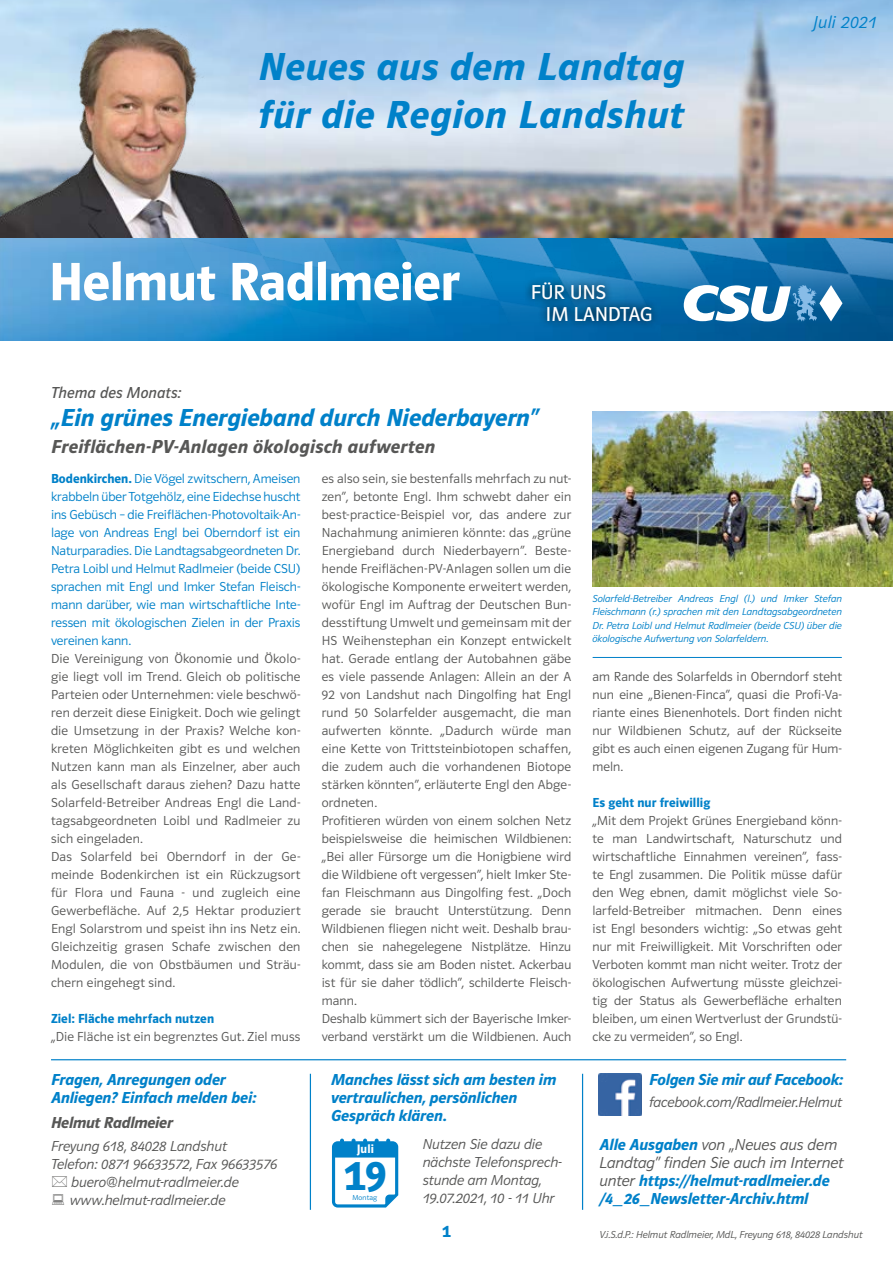
<style>
.page{position:relative;width:893px;height:1263px;background:#fff}
.page>*{position:absolute;margin:0;border:0;box-sizing:border-box;transform-origin:0 0}
.t1{font:600 55.8px "Polo 22";letter-spacing:-.01em;color:#fff}
.t2{font:600 45.15px "Polo 22";color:#0081c9}
.t3{font:italic 600 40.5px/48px "Polo 22";letter-spacing:.025em;color:#0081c9}
.t4{font:italic 600 25.5px "Polo 22";color:#0081c9}
.t5{font:20.85px/22px "Polo 22 Buch";color:#fff}
.t6{font:italic 600 19.5px "Polo 22";letter-spacing:.015em;color:#575756}
.t7{font:18px "Polo 22 Leicht Kursiv";letter-spacing:.02em;color:#0081c9}
.t8{font:600 18px "Polo 22";color:#0081c9}
.t9{font:italic 600 16.5px/18px "Polo 22";color:#0081c9}
.t10{font:16.5px/18px "Polo 22 Leicht Kursiv";letter-spacing:-.005em;color:#575756}
.t11{font:16.5px "Polo 22 Buch Kursiv";letter-spacing:.005em;color:#575756}
.t12{font:italic 600 16.5px "Polo 22";letter-spacing:-.01em;color:#575756}
.t13{font:15px/18px "Polo 22 Leicht Kursiv";letter-spacing:-.005em;color:#575756}
.t14{font:13.5px/18px "Polo 22 Leicht";letter-spacing:.015em;color:#575756}
.t15{font:13.5px/18px "Polo 22 Leicht";letter-spacing:-.005em;color:#0081c9;text-align:justify}
.t16{font:600 13.5px "Polo 22";letter-spacing:.01em;color:#0081c9}
.t17{font:600 12.6px "Polo 22";color:#fff}
.t18{font:10.5px/13.5px "Polo 22 Leicht Kursiv";color:#0081c9;text-align:justify}
.t19{font:10.5px "Polo 22 Leicht Kursiv";color:#575756}
.t20{font:7.5px "Polo 22 Leicht";letter-spacing:.02em;color:#0081c9}
.s1{font-family:"Polo 22";font-weight:600}
.s2{font-family:"Polo 22";font-weight:600;font-style:italic;color:#0081c9}
.s3{font-family:"Polo 22 Leicht Kursiv";font-weight:400;font-style:normal;color:#575756}
</style>
<div class="page">
<img style="left:592px;top:411px;width:301px;height:176px">
<img style="left:599px;top:1073px;width:42px;height:42px">
<hr style="left:310px;top:1074px;width:1px;height:136px;background:#0081c9">
<hr style="left:582px;top:1074px;width:1px;height:136px;background:#0081c9">
<hr style="left:51px;top:1059px;width:795px;height:1px;background:#0081c9">
<svg style="left:332px;top:1138px;width:66px;height:69px"></svg>
<div style="left:335px;top:1143px;width:61px;height:14px;background:#0081c9"></div>
<hr style="left:593px;top:657px;width:248px;height:1px;background:#0081c9">
<img style="left:0;top:0;width:893px;height:238px">
<img style="left:0;top:18px;width:266px;height:220px">
<img style="left:0;top:238px;width:893px;height:102px">
<svg style="left:684px;top:285px;width:158px;height:36px"></svg>
<div style="left:523px;top:275px;width:136px;height:54px;background:#000;opacity:.75"></div>
<h3 class="t3" style="left:259px;top:43px;width:427px">Neues aus dem Landtag für die Region Landshut</h3>
<h1 class="t1" style="left:49px;top:251px;width:413px">Helmut Radlmeier</h1>
<h3 class="t5" style="left:545px;top:281px;width:109px;text-indent:-15px">FÜR UNS<br>IM LANDTAG</h3>
<p class="t11" style="left:51px;top:383px;width:132px">Thema des Monats:</p>
<h3 class="t4" style="left:51px;top:404px;width:488px">„Ein grünes Energieband durch Niederbayern“</h3>
<h3 class="t6" style="left:51px;top:436px;width:386px">Freiflächen-PV-Anlagen ökologisch aufwerten</h3>
<h3 class="t7" style="left:813px;top:13px;width:65px">Juli 2021</h3>
<p class="t15" style="left:51px;top:470px;width:251px"><span class="s1">Bodenkirchen.</span> Die Vögel zwitschern, Ameisen krabbeln über Totgehölz, eine Eidechse huscht ins Gebüsch – die Freiflächen-Photovoltaik-An&shy;lage von Andreas Engl bei Oberndorf ist ein Naturparadies. Die Landtagsabgeordneten Dr.<br>Petra Loibl und Helmut Radlmeier (beide CSU) sprachen mit Engl und Imker Stefan Fleisch&shy;mann darüber, wie man wirtschaftliche Inte&shy;ressen mit ökologischen Zielen in der Praxis vereinen kann.</p>
<p class="t14" style="left:51px;top:650px;width:251px">Die Vereinigung von Ökonomie und Ökolo&shy;gie liegt voll im Trend. Gleich ob politische Parteien oder Unternehmen: viele beschwö&shy;ren derzeit diese Einigkeit. Doch wie gelingt die Umsetzung in der Praxis? Welche kon&shy;kreten Möglichkeiten gibt es und welchen Nutzen kann man als Einzelner, aber auch als Gesellschaft daraus ziehen? Dazu hatte Solarfeld-Betreiber Andreas Engl die Land&shy;tagsabgeordneten Loibl und Radlmeier zu sich eingeladen.<br>Das Solarfeld bei Oberndorf in der Ge&shy;meinde Bodenkirchen ist ein Rückzugsort für Flora und Fauna - und zugleich eine Gewerbefläche. Auf 2,5 Hektar produziert Engl Solarstrom und speist ihn ins Netz ein.<br>Gleichzeitig grasen Schafe zwischen den Modulen, die von Obstbäumen und Sträu&shy;chern eingehegt sind.</p>
<p class="t16" style="left:51px;top:1011px;width:165px">Ziel: Fläche mehrfach nutzen</p>
<p class="t14" style="left:51px;top:1028px;width:251px">„Die Fläche ist ein begrenztes Gut. Ziel muss</p>
<p class="t9" style="left:51px;top:1070px;width:207px">Fragen, Anregungen oder<br>Anliegen? Einfach melden bei:</p>
<p class="t12" style="left:51px;top:1114px;width:123px">Helmut Radlmeier</p>
<p class="t13" style="left:51px;top:1137px;width:178px">Freyung 618, 84028 Landshut</p>
<p class="t13" style="left:51px;top:1155px;width:228px">Telefon: 0871 96633572, Fax 96633576</p>
<p class="t13" style="left:71px;top:1173px;width:169px">buero@helmut-radlmeier.de</p>
<p class="t13" style="left:70px;top:1191px;width:157px">www.helmut-radlmeier.de</p>
<p class="t14" style="left:322px;top:470px;width:251px">es also sein, sie bestenfalls mehrfach zu nut&shy;zen“, betonte Engl. Ihm schwebt daher ein best-practice-Beispiel vor, das andere zur Nachahmung animieren könnte: das „grüne Energieband durch Niederbayern“. Beste&shy;hende Freiflächen-PV-Anlagen sollen um die ökologische Komponente erweitert werden, wofür Engl im Auftrag der Deutschen Bun&shy;desstiftung Umwelt und gemeinsam mit der HS Weihenstephan ein Konzept entwickelt hat. Gerade entlang der Autobahnen gäbe es viele passende Anlagen: Allein an der A 92 von Landshut nach Dingolfing hat Engl rund 50 Solarfelder ausgemacht, die man aufwerten könnte. „Dadurch würde man eine Kette von Trittsteinbiotopen schaffen, die zudem auch die vorhandenen Biotope stärken könnten“, erläuterte Engl den Abge&shy;ordneten.<br>Profitieren würden von einem solchen Netz beispielsweise die heimischen Wildbienen: „Bei aller Fürsorge um die Honigbiene wird die Wildbiene oft vergessen“, hielt Imker Ste&shy;fan Fleischmann aus Dingolfing fest. „Doch gerade sie braucht Unterstützung. Denn Wildbienen fliegen nicht weit. Deshalb brau&shy;chen sie nahegelegene Nistplätze. Hinzu kommt, dass sie am Boden nistet. Ackerbau ist für sie daher tödlich“, schilderte Fleisch&shy;mann.<br>Deshalb kümmert sich der Bayerische Imker&shy;verband verstärkt um die Wildbienen. Auch</p>
<p class="t18" style="left:592px;top:592px;width:251px">Solarfeld-Betreiber Andreas Engl (l.) und Imker Stefan Fleischmann (r.) sprachen mit den Landtagsabgeordneten Dr. Petra Loibl und Helmut Radlmeier (beide CSU) über die ökologische Aufwertung von Solarfeldern.</p>
<p class="t14" style="left:592px;top:667px;width:251px;text-align:justify">am Rande des Solarfelds in Oberndorf steht nun eine „Bienen-Finca“, quasi die Profi-Va&shy;riante eines Bienenhotels. Dort finden nicht nur Wildbienen Schutz, auf der Rückseite gibt es auch einen eigenen Zugang für Hum&shy;meln.</p>
<p class="t16" style="left:592px;top:795px;width:119px">Es geht nur freiwillig</p>
<p class="t14" style="left:592px;top:811px;width:251px;text-align:justify">„Mit dem Projekt Grünes Energieband könn&shy;te man Landwirtschaft, Naturschutz und wirtschaftliche Einnahmen vereinen“, fass&shy;te Engl zusammen. Die Politik müsse dafür den Weg ebnen, damit möglichst viele So&shy;larfeld-Betreiber mitmachen. Denn eines ist Engl besonders wichtig: „So etwas geht nur mit Freiwilligkeit. Mit Vorschriften oder Verboten kommt man nicht weiter. Trotz der ökologischen Aufwertung müsste gleichzei&shy;tig der Status als Gewerbefläche erhalten bleiben, um einen Wertverlust der Grundstü&shy;cke zu vermeiden“, so Engl.</p>
<p class="t9" style="left:331px;top:1070px;width:227px">Manches lässt sich am besten im</p>
<p class="t9" style="left:649px;top:1070px;width:196px">Folgen Sie mir auf Facebook:</p>
<p class="t9" style="left:331px;top:1088px;width:188px">vertraulichen, persönlichen<br>Gespräch klären.</p>
<p class="t13" style="left:423px;top:1135px;width:141px">Nutzen Sie dazu die nächste Telefonsprech&shy;stunde am Montag,<br>19.07.2021, 10 - 11 Uhr</p>
<p class="t13" style="left:649px;top:1093px;width:195px">facebook.com/Radlmeier.Helmut</p>
<p class="t10" style="left:600px;top:1135px;width:246px"><span class="s2">Alle Ausgaben</span> von „Neues aus dem<br>Landtag“ finden Sie auch im Internet</p>
<p class="t9" style="left:600px;top:1171px;width:231px"><span class="s3">unter</span> https://helmut-radlmeier.de /4_26_Newsletter-Archiv.html</p>
<p class="t17" style="left:357px;top:1142px;width:19px">Juli</p>
<p class="t20" style="left:352px;top:1193px;width:26px">Montag</p>
<h2 class="t2" style="left:344px;top:1151px;width:44px">19</h2>
<h3 class="t8" style="left:442px;top:1221px;width:10px">1</h3>
<p class="t19" style="left:600px;top:1229px;width:264px">V.i.S.d.P.: Helmut Radlmeier, MdL, Freyung 618, 84028 Landshut</p>
</div>
